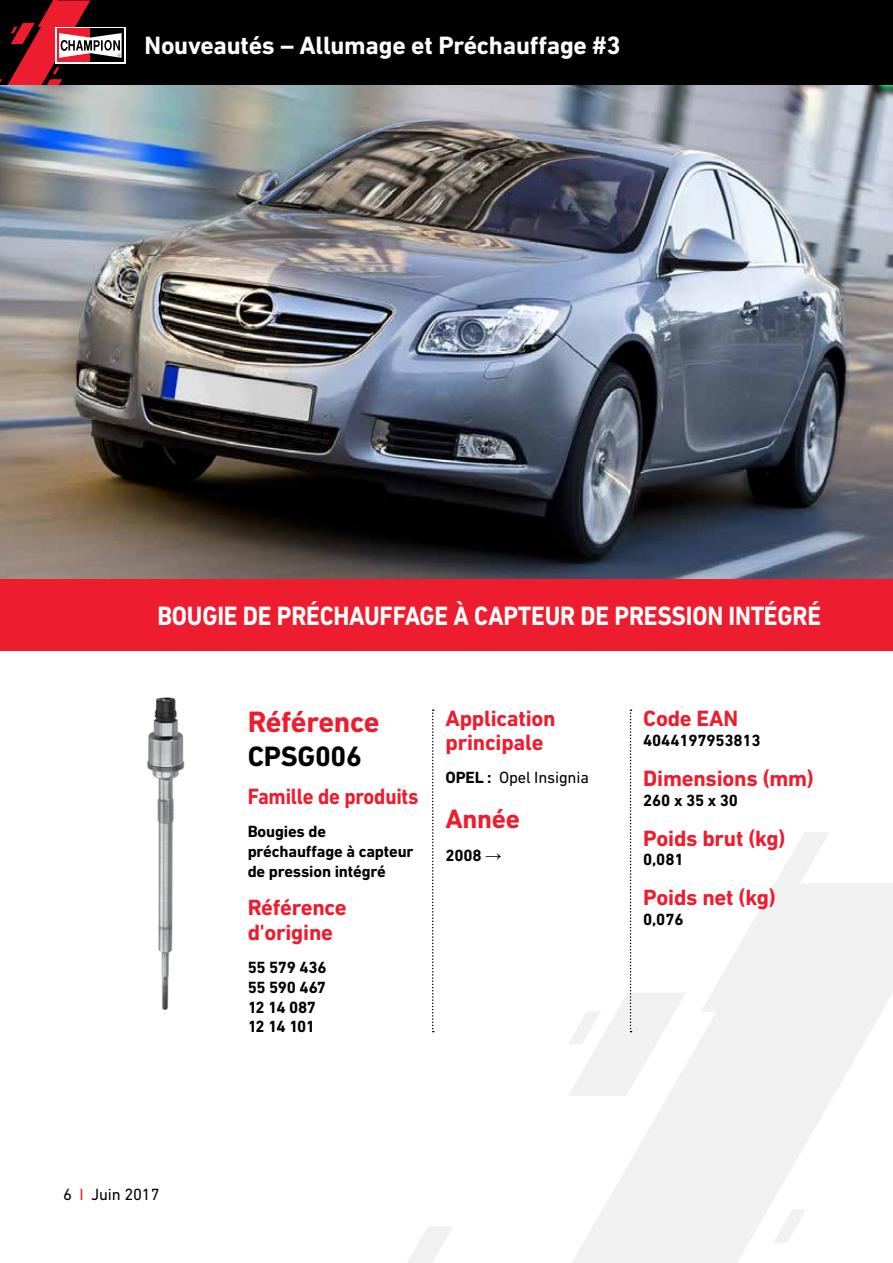
<style>
.page{position:relative;width:893px;height:1263px;background:#fff}
.page>*{position:absolute;margin:0;border:0;box-sizing:border-box;transform-origin:0 0}
.t1{font:700 30px "DIN Next LT Pro";letter-spacing:-.025em;color:#ed1c2e}
.t2{font:700 28.5px "DIN Next LT Pro";letter-spacing:-.01em;color:#000}
.t3{font:700 27px "DIN Next LT Pro";letter-spacing:-.01em;color:#fff;scale:.9 1}
.t4{font:700 27px "DIN Next LT Pro";color:#ed1c2e}
.t5{font:700 25.5px "DIN Next LT Pro";letter-spacing:-.01em;color:#fff}
.t6{font:700 22.5px/25.5px "DIN Next LT Pro";letter-spacing:-.01em;color:#ed1c2e}
.t7{font:700 22.5px "DIN Next LT Pro";letter-spacing:-.01em;color:#ed1c2e;scale:.91 1}
.t8{font:700 16.5px/19.8px "DIN Next LT Pro";letter-spacing:-.01em;color:#000}
.t9{font:700 16.5px/19.8px "DIN Next LT Pro";letter-spacing:-.03em;color:#000}
.t10{font:16.5px "DIN Next LT Pro";letter-spacing:-.01em;color:#000}
.s1{color:#ed1c2e}
.s2{font-weight:700}
.s3{font-family:"Times New Roman";font-weight:400}
</style>
<div class="page">
<svg style="left:572px;top:883px;width:321px;height:380px;fill:#f1f1f1"></svg>
<svg style="left:700px;top:832px;width:130px;height:180px"></svg>
<svg style="left:407px;top:1226px;width:46px;height:37px"></svg>
<svg style="left:773px;top:1209px;width:33px;height:34px"></svg>
<div style="left:0;top:0;width:893px;height:85px;background:#000"></div>
<svg style="left:8px;top:0;width:114px;height:85px"></svg>
<div style="left:0;top:578px;width:893px;height:73px;background:#ed1c2e"></div>
<img style="left:0;top:85px;width:893px;height:493px">
<svg style="left:432px;top:709px;width:2px;height:323px"></svg>
<svg style="left:568px;top:709px;width:118px;height:387px"></svg>
<img style="left:147px;top:697px;width:38px;height:313px">
<p class="t5" style="left:145px;top:30px;width:477px">Nouveautés – Allumage et Préchauffage #3</p>
<p class="t3" style="left:157px;top:600px;width:739px">Bougie de préchauffage à capteur de pression intégré</p>
<p class="t10" style="left:63px;top:1185px;width:98px">6 <span class="s1">I</span> Juin 2017</p>
<h1 class="t1" style="left:248px;top:704px;width:133px">Référence</h1>
<p class="t2" style="left:248px;top:740px;width:116px">CPSG006</p>
<p class="t7" style="left:248px;top:784px;width:189px">Famille de produits</p>
<p class="t8" style="left:248px;top:821px;width:167px">Bougies de préchauffage à capteur de pression intégré</p>
<p class="t6" style="left:248px;top:894px;width:100px">Référence d'origine</p>
<p class="t9" style="left:248px;top:957px;width:80px">55 579 436<br>55 590 467<br>12 14 087<br>12 14 101</p>
<p class="t6" style="left:445px;top:707px;width:112px;line-height:24px">Application principale</p>
<p class="t10" style="left:445px;top:768px;width:145px"><span class="s2">OPEL :</span> Opel Insignia</p>
<p class="t4" style="left:445px;top:803px;width:76px">Année</p>
<p class="t8" style="left:445px;top:845px;width:58px">2008 <span class="s3">→</span></p>
<p class="t6" style="left:643px;top:706px;width:96px">Code EAN</p>
<p class="t8" style="left:643px;top:731px;width:119px">4044197953813</p>
<p class="t6" style="left:643px;top:765px;width:172px">Dimensions (mm)</p>
<p class="t8" style="left:643px;top:790px;width:96px">260 x 35 x 30</p>
<p class="t6" style="left:643px;top:825px;width:144px">Poids brut (kg)</p>
<p class="t8" style="left:643px;top:850px;width:42px">0,081</p>
<p class="t6" style="left:643px;top:884px;width:134px">Poids net (kg)</p>
<p class="t8" style="left:643px;top:909px;width:42px">0,076</p>
</div>
